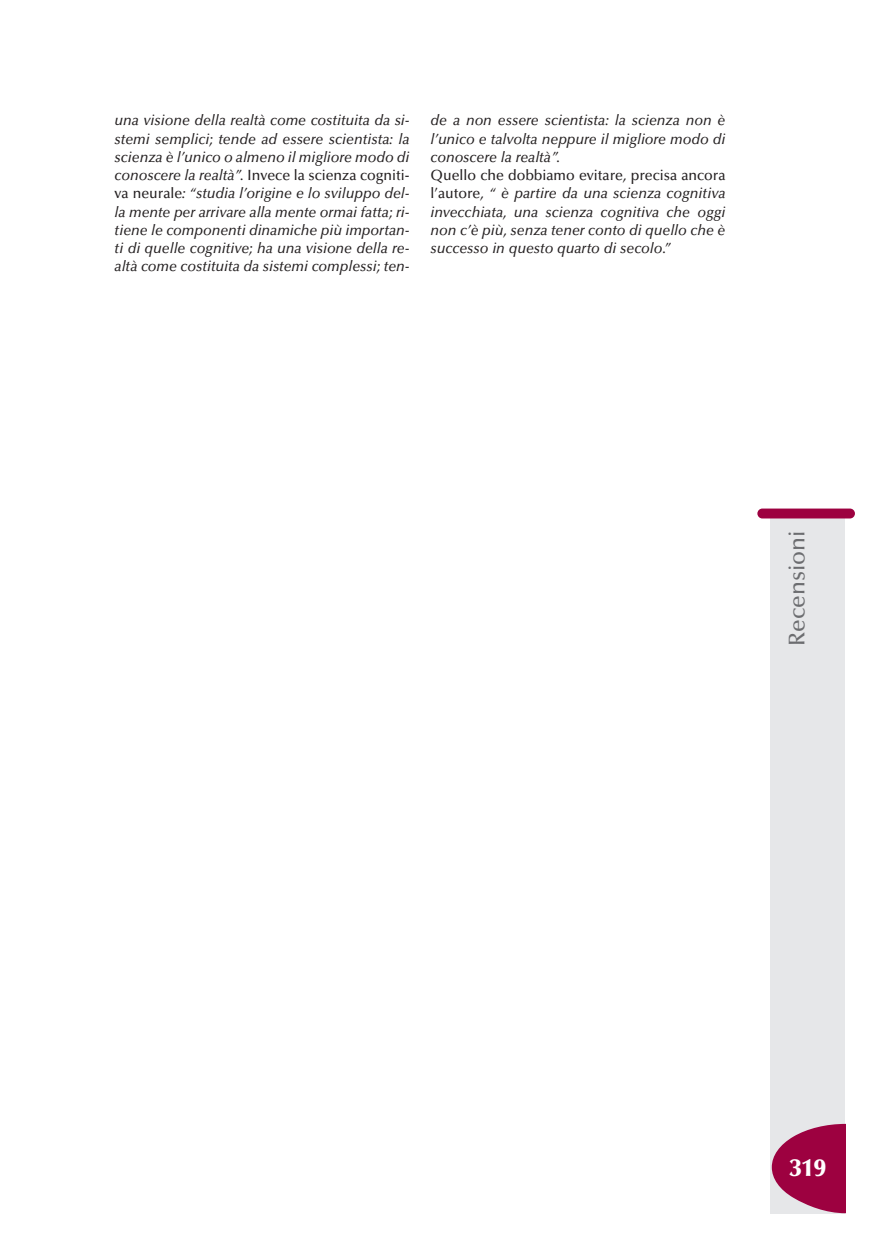
<style>
.page{position:relative;width:869px;height:1241px;background:#fff}
.page>*{position:absolute;margin:0;border:0;box-sizing:border-box;transform-origin:0 0}
.t1{font:900 24.5px "Optima";color:#fff}
.t2{font:500 22.75px "Optima";color:#6c6d70}
.t3{font:italic 500 14.88px/18.2px "Optima";color:#231f20;text-align:justify;scale:.95 1}
.s1{font-style:normal}
</style>
<div class="page">
<div style="left:770px;top:516px;width:74px;height:697px;background:#e6e7e9"></div>
<div style="left:757px;top:508px;width:97px;height:10px;background:#9d0140;border-radius:5px"></div>
<svg style="left:771px;top:1123px;width:75px;height:89px"></svg>
<p class="t3" style="left:115px;top:113px;width:312px">una visione della realtà come costituita da si&shy;stemi semplici; tende ad essere scientista: la scienza è l’unico o almeno il migliore modo di conoscere la realtà”. <span class="s1">Invece la scienza cogniti&shy;va neurale</span>: “studia l’origine e lo sviluppo del&shy;la mente per arrivare alla mente ormai fatta; ri&shy;tiene le componenti dinamiche più importan&shy;ti di quelle cognitive; ha una visione della re&shy;altà come costituita da sistemi complessi; ten-</p>
<p class="t3" style="left:430px;top:113px;width:312px;text-align:left">de a non essere scientista: la scienza non è l’unico e talvolta neppure il migliore modo di conoscere la realtà”.<br><span class="s1">Quello che dobbiamo evitare</span>, <span class="s1">precisa ancora l’autore</span>, “ è partire da una scienza cognitiva invecchiata, una scienza cognitiva che oggi non c’è più, senza tener conto di quello che è successo in questo quarto di secolo.”</p>
<p class="t2" style="left:787px;top:645px;width:117px;rotate:-90deg">Recensioni</p>
<p class="t1" style="left:789px;top:1157px;width:38px">319</p>
</div>
